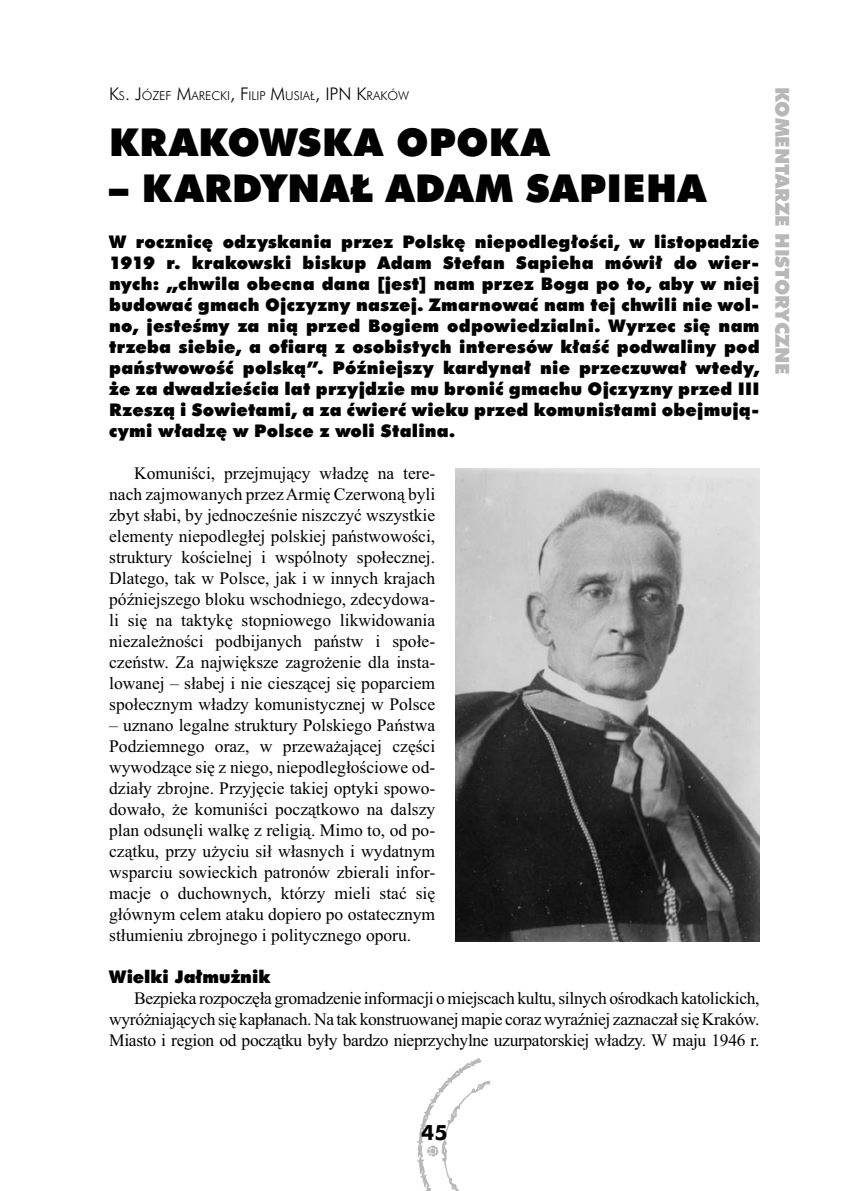
<style>
.page{position:relative;width:844px;height:1191px;background:#fff}
.page>*{position:absolute;margin:0;border:0;box-sizing:border-box;transform-origin:0 0}
.t1{font:38.5px "Futura X Blk EU";letter-spacing:.02em;color:#000}
.t2{font:700 21px "Futura EU";color:#000}
.t3{font:19.25px "Futura X Blk EU";color:#b8b8b8}
.t4{font:17.5px/21px "Times New Roman";letter-spacing:-.02em;color:#000;text-align:justify}
.t5{font:17.5px/21px "Futura X Blk EU";letter-spacing:.015em;color:#000;text-align:justify}
.t6{font:12.25px "Futura Lt EU";color:#000}
.s1{font-size:17.5px}
</style>
<div class="page">
<img style="left:418px;top:1058px;width:72px;height:133px">
<img style="left:455px;top:468px;width:304px;height:473px">
<p class="t6" style="left:109px;top:91px;width:301px"><span class="s1">K</span>S<span class="s1">. J</span>ÓZEF <span class="s1">M</span>ARECKI<span class="s1">, F</span>ILIP <span class="s1">M</span>USIAŁ<span class="s1">, IPN K</span>RAKÓW</p>
<p class="t1" style="left:109px;top:127px;width:441px">KRAKOWSKA OPOKA</p>
<p class="t1" style="left:109px;top:173px;width:598px">– KARDYNAŁ ADAM SAPIEHA</p>
<p class="t5" style="left:109px;top:233px;width:651px">W rocznicę odzyskania przez Polskę niepodległości, w listopadzie 1919 r. krakowski biskup Adam Stefan Sapieha mówił do wier&shy;nych: „chwila obecna dana [jest] nam przez Boga po to, aby w niej budować gmach Ojczyzny naszej. Zmarnować nam tej chwili nie wol&shy;no, jesteśmy za nią przed Bogiem odpowiedzialni. Wyrzec się nam trzeba siebie, a ofiarą z osobistych interesów kłaść podwaliny pod państwowość polską”. Późniejszy kardynał nie przeczuwał wtedy, że za dwadzieścia lat przyjdzie mu bronić gmachu Ojczyzny przed III Rzeszą i Sowietami, a za ćwierć wieku przed komunistami obejmują&shy;cymi władzę w Polsce z woli Stalina.</p>
<p class="t4" style="left:109px;top:464px;width:327px;text-indent:25px">Komuniści, przejmujący władzę na tere&shy;nach zajmowanych przez Armię Czerwoną byli zbyt słabi, by jednocześnie niszczyć wszystkie elementy niepodległej polskiej państwowości, struktury kościelnej i wspólnoty społecznej.<br>Dlatego, tak w Polsce, jak i w innych krajach późniejszego bloku wschodniego, zdecydowa&shy;li się na taktykę stopniowego likwidowania niezależności podbijanych państw i społe&shy;czeństw. Za największe zagrożenie dla insta&shy;lowanej – słabej i nie cieszącej się poparciem społecznym władzy komunistycznej w Polsce</p>
<p class="t4" style="left:109px;top:716px;width:327px">– uznano legalne struktury Polskiego Państwa Podziemnego oraz, w przeważającej części wywodzące się z niego, niepodległościowe od&shy;działy zbrojne. Przyjęcie takiej optyki spowo&shy;dowało, że komuniści początkowo na dalszy plan odsunęli walkę z religią. Mimo to, od po&shy;czątku, przy użyciu sił własnych i wydatnym wsparciu sowieckich patronów zbierali infor&shy;macje o duchownych, którzy mieli stać się głównym celem ataku dopiero po ostatecznym stłumieniu zbrojnego i politycznego oporu.</p>
<p class="t5" style="left:109px;top:968px;width:162px">Wielki Jałmużnik</p>
<p class="t4" style="left:134px;top:989px;width:627px">Bezpieka rozpoczęła gromadzenie informacji o miejscach kultu, silnych ośrodkach katolickich,</p>
<p class="t4" style="left:109px;top:1010px;width:651px">wyróżniających się kapłanach. Na tak konstruowanej mapie coraz wyraźniej zaznaczał się Kraków.</p>
<p class="t4" style="left:109px;top:1031px;width:651px">Miasto i region od początku były bardzo nieprzychylne uzurpatorskiej władzy. W maju 1946 r.</p>
<p class="t3" style="left:790px;top:87px;width:289px;rotate:90deg">KOMENTARZE HI STO RYCZ NE</p>
<p class="t2" style="left:421px;top:1124px;width:28px">45</p>
</div>
